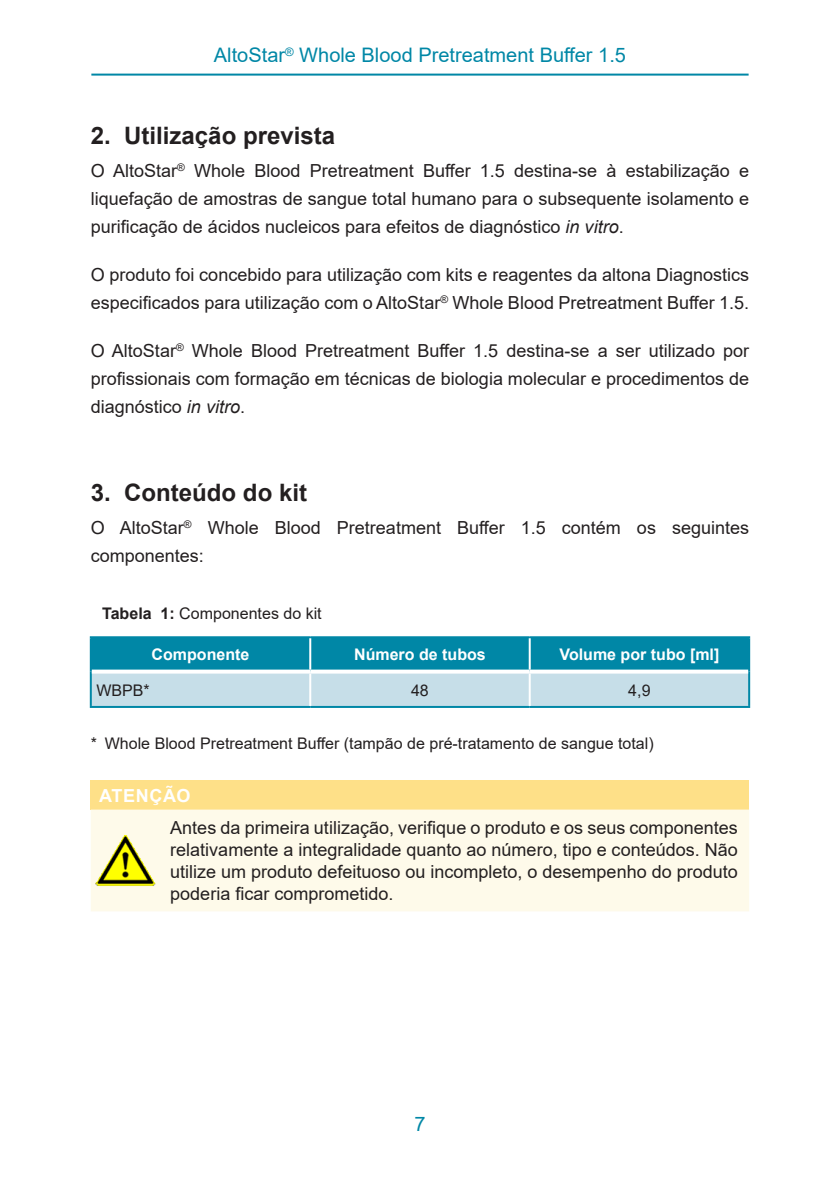
<style>
.page{position:relative;width:840px;height:1191px;background:#fff}
.page>*{position:absolute;margin:0;border:0;box-sizing:border-box;transform-origin:0 0}
.Level_1{font:700 24px "Arial";color:#231f20}
.Seitenkopf{font:20px "Arial";color:#0087a6}
.Mengentext{font:18px/28px "Arial";color:#231f20;text-align:justify}
.Note_hazard_conseque{font:18px/22px "Arial";color:#231f20;text-align:justify}
.Note_Titel{font:700 18px "Arial";letter-spacing:.035em;color:#fff}
.Fussnote{font:16px "Arial";color:#231f20}
.Kopfzeile{font:700 16px "Arial";color:#fff}
.Titel{font:16px "Arial";color:#231f20}
.Mengentext_links{font:16px "Arial";color:#231f20}
.Mengentext_zentriert{font:16px "Arial";color:#231f20}
.s1{font-style:italic}
.s2{font-weight:700}
</style>
<div class="page">
<hr style="left:91px;top:74px;width:657px;height:2px;background:#0087a6">
<svg style="left:92px;top:638px;width:655px;height:68px;background:#66b4c8"></svg>
<hr style="left:90px;top:671px;width:2px;height:35px;background:#0087a6">
<hr style="left:90px;top:706px;width:220px;height:2px;background:#0087a6">
<hr style="left:310px;top:706px;width:219px;height:2px;background:#0087a6">
<hr style="left:529px;top:706px;width:220px;height:2px;background:#0087a6">
<hr style="left:90px;top:636px;width:220px;height:2px;background:#0087a6">
<hr style="left:90px;top:638px;width:2px;height:33px;background:#0087a6">
<svg style="left:92px;top:669px;width:218px;height:4px"></svg>
<hr style="left:310px;top:636px;width:219px;height:2px;background:#0087a6">
<hr style="left:309px;top:638px;width:2px;height:31px;background:#fff">
<svg style="left:310px;top:669px;width:219px;height:4px"></svg>
<hr style="left:529px;top:636px;width:220px;height:2px;background:#0087a6">
<hr style="left:747px;top:638px;width:2px;height:33px;background:#0087a6">
<hr style="left:747px;top:671px;width:2px;height:35px;background:#0087a6">
<hr style="left:528px;top:638px;width:2px;height:31px;background:#fff">
<hr style="left:309px;top:673px;width:2px;height:33px;background:#fff">
<hr style="left:528px;top:673px;width:2px;height:33px;background:#fff">
<svg style="left:529px;top:669px;width:218px;height:4px"></svg>
<div style="left:91px;top:780px;width:657px;height:29px;background:#fee088"></div>
<div style="left:91px;top:809px;width:657px;height:102px;background:#fefaea"></div>
<img style="left:94px;top:829px;width:62px;height:62px">
<p class="Seitenkopf" style="left:214px;top:41px;width:413px">AltoStar<sup>®</sup> Whole Blood Pretreatment Buffer 1.5</p>
<p class="Level_1" style="left:91px;top:118px;width:246px">2. Utilização prevista</p>
<p class="Mengentext" style="left:91px;top:157px;width:659px">O AltoStar<sup>®</sup> Whole Blood Pretreatment Buffer 1.5 destina-se à estabilização e liquefação de amostras de sangue total humano para o subsequente isolamento e purificação de ácidos nucleicos para efeitos de diagnóstico <span class="s1">in vitro</span>.</p>
<p class="Mengentext" style="left:91px;top:261px;width:659px">O produto foi concebido para utilização com kits e reagentes da altona Diagnostics especificados para utilização com o AltoStar<sup>®</sup> Whole Blood Pretreatment Buffer 1.5.</p>
<p class="Mengentext" style="left:91px;top:337px;width:659px">O AltoStar<sup>®</sup> Whole Blood Pretreatment Buffer 1.5 destina-se a ser utilizado por profissionais com formação em técnicas de biologia molecular e procedimentos de diagnóstico <span class="s1">in vitro</span>.</p>
<p class="Level_1" style="left:91px;top:475px;width:218px">3. Conteúdo do kit</p>
<p class="Mengentext" style="left:91px;top:514px;width:659px">O AltoStar<sup>®</sup> Whole Blood Pretreatment Buffer 1.5 contém os seguintes componentes:</p>
<p class="Titel" style="left:102px;top:602px;width:221px"><span class="s2">Tabela 1:</span> Componentes do kit</p>
<p class="Kopfzeile" style="left:151px;top:643px;width:99px">Componente</p>
<p class="Kopfzeile" style="left:354px;top:643px;width:133px">Número de tubos</p>
<p class="Kopfzeile" style="left:559px;top:643px;width:161px">Volume por tubo [ml]</p>
<p class="Mengentext_links" style="left:96px;top:679px;width:55px">WBPB*</p>
<p class="Mengentext_zentriert" style="left:411px;top:679px;width:19px">48</p>
<p class="Mengentext_zentriert" style="left:628px;top:679px;width:24px">4,9</p>
<p class="Fussnote" style="left:91px;top:732px;width:564px">* Whole Blood Pretreatment Buffer (tampão de pré-tratamento de sangue total)</p>
<p class="Note_Titel" style="left:99px;top:782px;width:93px">ATENÇÃO</p>
<p class="Note_hazard_conseque" style="left:170px;top:816px;width:568px">Antes da primeira utilização, verifique o produto e os seus componentes relativamente a integralidade quanto ao número, tipo e conteúdos. Não utilize um produto defeituoso ou incompleto, o desempenho do produto poderia ficar comprometido.</p>
<p class="Seitenkopf" style="left:414px;top:1110px;width:13px">7</p>
</div>
